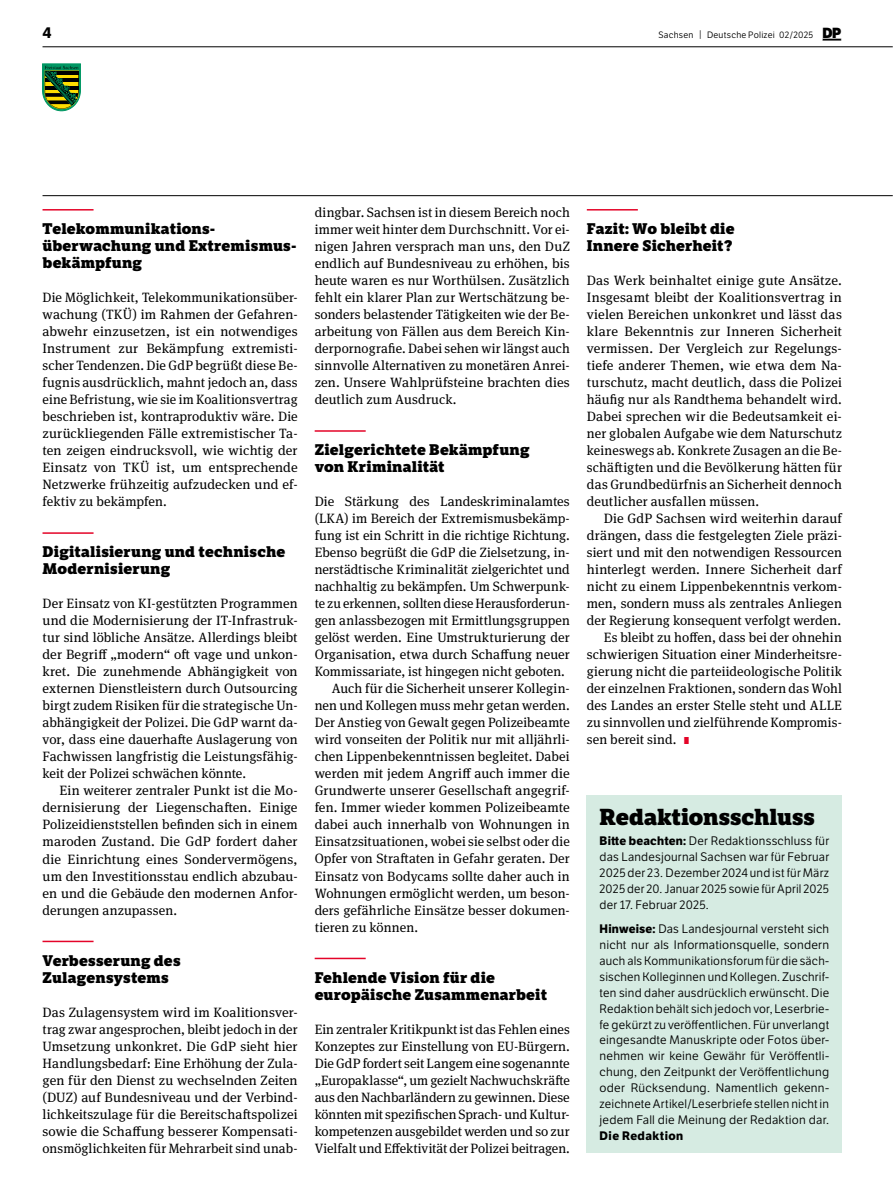
<style>
.page{position:relative;width:893px;height:1191px;background:#fff}
.page>*{position:absolute;margin:0;border:0;box-sizing:border-box;transform-origin:0 0}
.t1{font:800 22.5px "LFT Etica Sheriff";letter-spacing:-.005em;color:#000}
.t2{font:800 15px/17px "LFT Etica Sheriff";letter-spacing:.01em;color:#000}
.t3{font:700 15px "LFT Etica";color:#000}
.t4{font:13.5px/17px "Meta Serif Pro";letter-spacing:.01em;color:#000;text-align:justify}
.t5{font:12px/15.9px "LFT Etica Bk";letter-spacing:.015em;color:#000;text-align:justify}
.t6{font:700 12px "LFT Etica";letter-spacing:.04em;color:#000}
.t7{font:9px "LFT Etica Bk";letter-spacing:.025em;color:#000}
.s1{font-size:9.3px}
.s2{font-family:"LFT Etica XB";font-size:14.25px}
.s3{font-family:"LFT Etica XB";font-size:9.75px;color:#e40428}
.s4{font-family:"LFT Etica";font-weight:700}
</style>
<div class="page">
<hr style="left:43px;top:195px;width:850px;height:1px;background:#000">
<hr style="left:43px;top:47px;width:850px;height:1px;background:#000">
<svg style="left:822px;top:39px;width:19px;height:2px"></svg>
<svg style="left:43px;top:64px;width:37px;height:47px;background:#4d7533"></svg>
<hr style="left:43px;top:209px;width:51px;height:1px;background:#e40428">
<hr style="left:43px;top:532px;width:51px;height:2px;background:#e40428">
<hr style="left:43px;top:940px;width:51px;height:2px;background:#e40428">
<hr style="left:315px;top:430px;width:51px;height:2px;background:#e40428">
<hr style="left:315px;top:957px;width:51px;height:2px;background:#e40428">
<hr style="left:587px;top:209px;width:51px;height:1px;background:#e40428">
<div style="left:587px;top:795px;width:255px;height:357px;background:#d6ebe2"></div>
<p class="t3" style="left:43px;top:23px;width:11px">4</p>
<p class="t7" style="left:658px;top:29px;width:184px">Sachsen <span class="s1">|</span> Deutsche Polizei 02/2025 <span class="s2">DP</span></p>
<p class="t2" style="left:43px;top:220px;width:255px">Telekommunikations&shy;überwachung und Extremismus&shy;bekämpfung</p>
<p class="t4" style="left:43px;top:288px;width:257px">Die Möglichkeit, Telekommunikationsüber&shy;wachung (TKÜ) im Rahmen der Gefahren&shy;abwehr einzusetzen, ist ein notwendiges Instrument zur Bekämpfung extremisti&shy;scher Tendenzen. Die GdP begrüßt diese Be&shy;fugnis ausdrücklich, mahnt jedoch an, dass eine Befristung, wie sie im Koalitionsvertrag beschrieben ist, kontraproduktiv wäre. Die zurückliegenden Fälle extremistischer Ta&shy;ten zeigen eindrucksvoll, wie wichtig der Einsatz von TKÜ ist, um entsprechende Netzwerke frühzeitig aufzudecken und ef&shy;fektiv zu bekämpfen.</p>
<p class="t2" style="left:43px;top:543px;width:244px">Digitalisierung und technische<br>Modernisierung</p>
<p class="t4" style="left:43px;top:594px;width:257px">Der Einsatz von KI-gestützten Programmen und die Modernisierung der IT-Infrastruk&shy;tur sind löbliche Ansätze. Allerdings bleibt der Begriff „modern“ oft vage und unkon&shy;kret. Die zunehmende Abhängigkeit von externen Dienstleistern durch Outsourcing birgt zudem Risiken für die strategische Un&shy;abhängigkeit der Polizei. Die GdP warnt da&shy;vor, dass eine dauerhafte Auslagerung von Fachwissen langfristig die Leistungsfähig&shy;keit der Polizei schwächen könnte.</p>
<p class="t4" style="left:43px;top:781px;width:257px;text-indent:17px">Ein weiterer zentraler Punkt ist die Mo&shy;dernisierung der Liegenschaften. Einige Polizeidienststellen befinden sich in einem maroden Zustand. Die GdP fordert daher die Einrichtung eines Sondervermögens, um den Investitionsstau endlich abzubau&shy;en und die Gebäude den modernen Anfor&shy;derungen anzupassen.</p>
<p class="t2" style="left:43px;top:951px;width:140px">Verbesserung des<br>Zulagensystems</p>
<p class="t4" style="left:43px;top:1002px;width:257px">Das Zulagensystem wird im Koalitionsver&shy;trag zwar angesprochen, bleibt jedoch in der Umsetzung unkonkret. Die GdP sieht hier Handlungsbedarf: Eine Erhöhung der Zula&shy;gen für den Dienst zu wechselnden Zeiten (DUZ) auf Bundesniveau und der Verbind&shy;lichkeitszulage für die Bereitschaftspolizei sowie die Schaffung besserer Kompensati&shy;onsmöglichkeiten für Mehrarbeit sind unab-</p>
<p class="t4" style="left:315px;top:203px;width:257px">dingbar. Sachsen ist in diesem Bereich noch immer weit hinter dem Durchschnitt. Vor ei&shy;nigen Jahren versprach man uns, den DuZ endlich auf Bundesniveau zu erhöhen, bis heute waren es nur Worthülsen. Zusätzlich fehlt ein klarer Plan zur Wertschätzung be&shy;sonders belastender Tätigkeiten wie der Be&shy;arbeitung von Fällen aus dem Bereich Kin&shy;derpornografie. Dabei sehen wir längst auch sinnvolle Alternativen zu monetären Anrei&shy;zen. Unsere Wahlprüfsteine brachten dies deutlich zum Ausdruck.</p>
<p class="t2" style="left:315px;top:441px;width:216px">Zielgerichtete Bekämpfung von Kriminalität</p>
<p class="t4" style="left:315px;top:492px;width:257px">Die Stärkung des Landeskriminalamtes</p>
<p class="t4" style="left:315px;top:509px;width:257px">(LKA) im Bereich der Extremismusbekämp-</p>
<p class="t4" style="left:315px;top:526px;width:257px">fung ist ein Schritt in die richtige Richtung.</p>
<p class="t4" style="left:315px;top:543px;width:257px">Ebenso begrüßt die GdP die Zielsetzung, in-</p>
<p class="t4" style="left:315px;top:560px;width:257px">nerstädtische Kriminalität zielgerichtet und</p>
<p class="t4" style="left:315px;top:577px;width:257px">nachhaltig zu bekämpfen. Um Schwerpunk-</p>
<p class="t4" style="left:315px;top:594px;width:257px">te zu erkennen, sollten diese Herausforderun-</p>
<p class="t4" style="left:315px;top:611px;width:257px">gen anlassbezogen mit Ermittlungsgruppen</p>
<p class="t4" style="left:315px;top:628px;width:257px">gelöst werden. Eine Umstrukturierung der</p>
<p class="t4" style="left:315px;top:645px;width:257px">Organisation, etwa durch Schaffung neuer</p>
<p class="t4" style="left:315px;top:662px;width:252px">Kommissariate, ist hingegen nicht geboten.</p>
<p class="t4" style="left:332px;top:679px;width:240px">Auch für die Sicherheit unserer Kollegin-</p>
<p class="t4" style="left:315px;top:696px;width:257px">nen und Kollegen muss mehr getan werden.</p>
<p class="t4" style="left:315px;top:713px;width:257px">Der Anstieg von Gewalt gegen Polizeibeamte</p>
<p class="t4" style="left:315px;top:730px;width:257px">wird vonseiten der Politik nur mit alljährli-</p>
<p class="t4" style="left:315px;top:747px;width:257px">chen Lippenbekenntnissen begleitet. Dabei</p>
<p class="t4" style="left:315px;top:764px;width:257px">werden mit jedem Angriff auch immer die</p>
<p class="t4" style="left:315px;top:781px;width:257px">Grundwerte unserer Gesellschaft angegrif-</p>
<p class="t4" style="left:315px;top:798px;width:257px">fen. Immer wieder kommen Polizeibeamte</p>
<p class="t4" style="left:315px;top:815px;width:257px">dabei auch innerhalb von Wohnungen in</p>
<p class="t4" style="left:315px;top:832px;width:257px">Einsatzsituationen, wobei sie selbst oder die</p>
<p class="t4" style="left:315px;top:849px;width:257px">Opfer von Straftaten in Gefahr geraten. Der</p>
<p class="t4" style="left:315px;top:866px;width:257px">Einsatz von Bodycams sollte daher auch in</p>
<p class="t4" style="left:315px;top:883px;width:257px">Wohnungen ermöglicht werden, um beson-</p>
<p class="t4" style="left:315px;top:900px;width:257px">ders gefährliche Einsätze besser dokumen-</p>
<p class="t4" style="left:315px;top:917px;width:105px">tieren zu können.</p>
<p class="t2" style="left:315px;top:968px;width:234px">Fehlende Vision für die europäische Zusammenarbeit</p>
<p class="t4" style="left:315px;top:1019px;width:257px">Ein zentraler Kritikpunkt ist das Fehlen eines Konzeptes zur Einstellung von EU-Bürgern.<br>Die GdP fordert seit Langem eine sogenannte „Europaklasse“, um gezielt Nachwuchskräfte aus den Nachbarländern zu gewinnen. Diese könnten mit spezifischen Sprach- und Kultur&shy;kompetenzen ausgebildet werden und so zur Vielfalt und Effektivität der Polizei beitragen.</p>
<p class="t2" style="left:587px;top:220px;width:149px">Fazit: Wo bleibt die<br>Innere Sicherheit?</p>
<p class="t4" style="left:587px;top:271px;width:257px">Das Werk beinhaltet einige gute Ansätze.<br>Insgesamt bleibt der Koalitionsvertrag in vielen Bereichen unkonkret und lässt das klare Bekenntnis zur Inneren Sicherheit vermissen. Der Vergleich zur Regelungs&shy;tiefe anderer Themen, wie etwa dem Na&shy;turschutz, macht deutlich, dass die Polizei häufig nur als Randthema behandelt wird.<br>Dabei sprechen wir die Bedeutsamkeit ei&shy;ner globalen Aufgabe wie dem Naturschutz keineswegs ab. Konkrete Zusagen an die Be&shy;schäftigten und die Bevölkerung hätten für das Grundbedürfnis an Sicherheit dennoch deutlicher ausfallen müssen.</p>
<p class="t4" style="left:604px;top:509px;width:240px">Die GdP Sachsen wird weiterhin darauf</p>
<p class="t4" style="left:587px;top:526px;width:257px">drängen, dass die festgelegten Ziele präzi-</p>
<p class="t4" style="left:587px;top:543px;width:257px">siert und mit den notwendigen Ressourcen</p>
<p class="t4" style="left:587px;top:560px;width:257px">hinterlegt werden. Innere Sicherheit darf</p>
<p class="t4" style="left:587px;top:577px;width:257px">nicht zu einem Lippenbekenntnis verkom-</p>
<p class="t4" style="left:587px;top:594px;width:257px">men, sondern muss als zentrales Anliegen</p>
<p class="t4" style="left:587px;top:611px;width:256px">der Regierung konsequent verfolgt werden.</p>
<p class="t4" style="left:604px;top:628px;width:240px">Es bleibt zu hoffen, dass bei der ohnehin</p>
<p class="t4" style="left:587px;top:645px;width:257px">schwierigen Situation einer Minderheitsre-</p>
<p class="t4" style="left:587px;top:662px;width:257px">gierung nicht die parteiideologische Politik</p>
<p class="t4" style="left:587px;top:679px;width:257px">der einzelnen Fraktionen, sondern das Wohl</p>
<p class="t4" style="left:587px;top:696px;width:257px">des Landes an erster Stelle steht und ALLE</p>
<p class="t4" style="left:587px;top:713px;width:257px">zu sinnvollen und zielführende Kompromis-</p>
<p class="t4" style="left:587px;top:730px;width:104px">sen bereit sind. <span class="s3">I</span></p>
<h1 class="t1" style="left:600px;top:802px;width:217px">Redaktionsschluss</h1>
<p class="t5" style="left:600px;top:833px;width:231px"><span class="s4">Bitte beachten:</span> Der Redaktionsschluss für das Landesjournal Sachsen war für Februar 2025 der 23. Dezember 2024 und ist für März 2025 der 20. Januar 2025 sowie für April 2025 der 17. Februar 2025.</p>
<p class="t5" style="left:600px;top:921px;width:231px"><span class="s4">Hinweise:</span> Das Landesjournal versteht sich nicht nur als Informationsquelle, sondern auch als Kommunikationsforum für die säch&shy;sischen Kolleginnen und Kollegen. Zuschrif&shy;ten sind daher ausdrücklich erwünscht. Die Redaktion behält sich jedoch vor, Leserbrie&shy;fe gekürzt zu veröffentlichen. Für unverlangt eingesandte Manuskripte oder Fotos über&shy;nehmen wir keine Gewähr für Veröffentli&shy;chung, den Zeitpunkt der Veröffentlichung oder Rücksendung. Namentlich gekenn&shy;zeichnete Artikel/Leserbriefe stellen nicht in jedem Fall die Meinung der Redaktion dar.</p>
<p class="t6" style="left:600px;top:1128px;width:85px">Die Redaktion</p>
</div>
